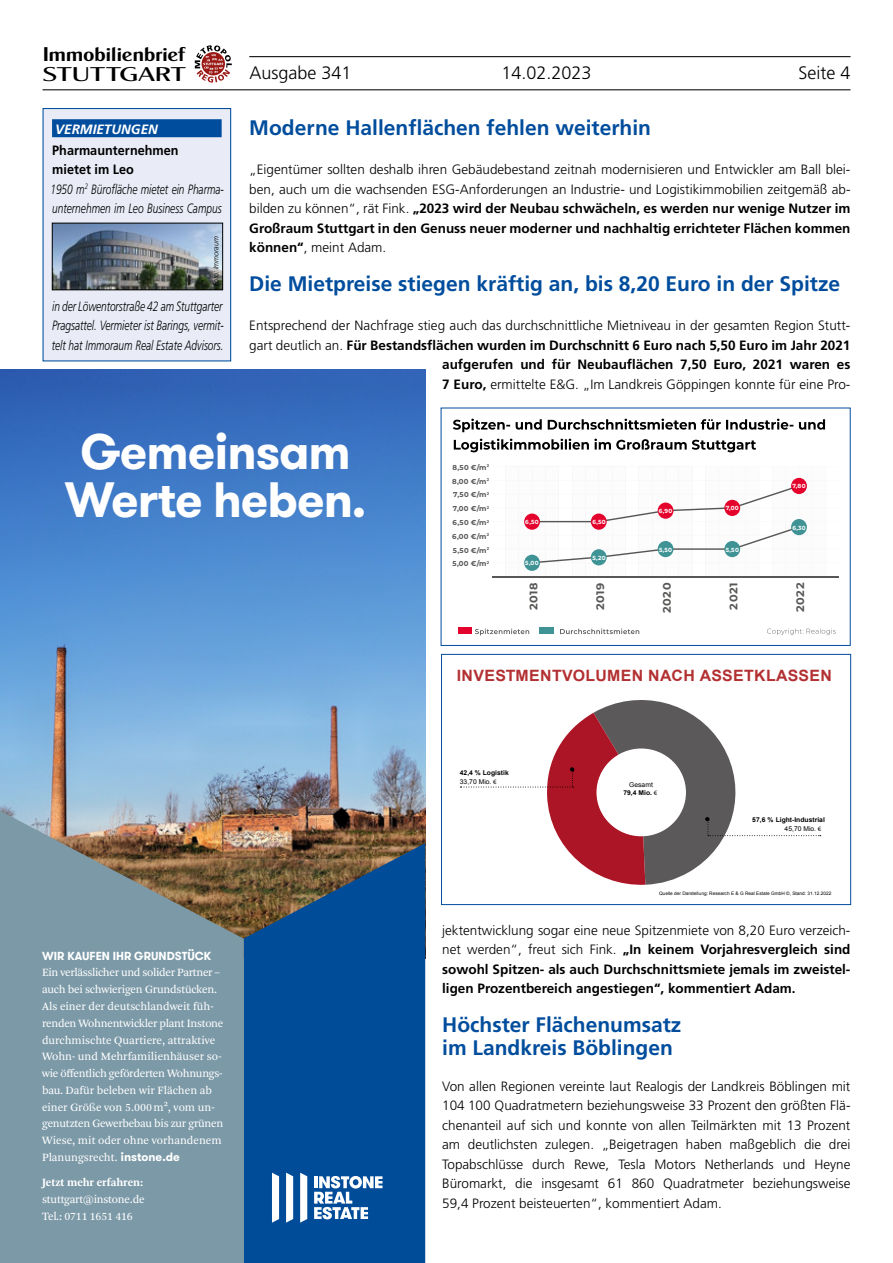
<style>
.page{position:relative;width:893px;height:1263px;background:#fff}
.page>*{position:absolute;margin:0;border:0;box-sizing:border-box;transform-origin:0 0}
.t1{font:700 49.65px/48.2px "GT Walsheim";letter-spacing:-.025em;color:#fff;text-align:center}
.t2{font:700 21px/22.5px "Frutiger";color:#004d9d}
.t3{font:19.95px "Cg Globe Gothic Bd";letter-spacing:-.02em;color:#000;scale:1.07 1}
.t4{font:19.95px "Cg Globe Gothic Dm";letter-spacing:-.02em;color:#000;scale:1.44 1}
.t5{font:300 18px "Frutiger";color:#000}
.t6{font:700 15.6px "Arial";letter-spacing:.025em;color:#b33032}
.t7{font:300 13.5px/19.5px "Frutiger";color:#000;text-align:justify}
.t8{font:700 13.5px/19.5px "Frutiger";color:#000;text-align:justify}
.t9{font:italic 300 13.5px/19.5px "Frutiger";color:#000;scale:.75 1}
.t10{font:italic 700 13.5px "Frutiger";color:#fff}
.t11{font:11.7px/16.8px "Arnhem Pro Blond";letter-spacing:-.02em;color:#fff}
.t12{font:700 11.7px "GT Walsheim";color:#fff}
.t13{font:700 11.7px "Arnhem Pro";color:#fff}
.t14{font:700 10.95px "Montserrat";letter-spacing:.045em;color:#575756}
.t15{font:italic 300 7.5px "Frutiger";color:#000;scale:.94 1}
.t16{font:700 7.2px/13.8px "Montserrat";letter-spacing:.045em;color:#575756;text-align:justify}
.t17{font:700 6.6px/9.3px "Arial";color:#000}
.t18{font:700 6px "Montserrat";letter-spacing:.04em;color:#fff}
.t19{font:4.65px "Arial";color:#000}
.s1{font-weight:700;font-style:normal}
.s2{font-weight:700}
.s3{font-family:"GT Walsheim";font-weight:700;font-size:12px}
.s4{font-weight:400}
.s5{font-family:"Myriad Pro";font-weight:400}
.s6{font-weight:300}
</style>
<div class="page">
<hr style="left:43px;top:89px;width:807px;height:1px;background:#000">
<svg style="left:195px;top:45px;width:37px;height:38px"></svg>
<hr style="left:249px;top:56px;width:602px;height:1px;background:#000">
<div style="left:43px;top:109px;width:188px;height:252px;background:#e9ebf7"></div>
<div style="left:52px;top:119px;width:170px;height:18px;background:#004d9d"></div>
<div style="left:43px;top:108px;width:188px;height:253px;border:1px solid #004d9d"></div>
<img style="left:54px;top:225px;width:167px;height:63px">
<div style="left:52px;top:223px;width:171px;height:67px;border:1px solid #000"></div>
<img style="left:0;top:370px;width:425px;height:473px">
<svg style="left:0;top:811px;width:244px;height:452px;background:#7f949c"></svg>
<svg style="left:244px;top:843px;width:181px;height:420px;background:#0e4d8d"></svg>
<svg style="left:300px;top:1173px;width:7px;height:50px"></svg>
<svg style="left:286px;top:1173px;width:7px;height:50px"></svg>
<svg style="left:272px;top:1173px;width:7px;height:50px"></svg>
<svg style="left:314px;top:1176px;width:68px;height:43px"></svg>
<svg style="left:767px;top:628px;width:69px;height:7px"></svg>
<svg style="left:492px;top:477px;width:347px;height:100px"></svg>
<div style="left:791px;top:478px;width:16px;height:16px;background:#e4032c;border-radius:50%"></div>
<div style="left:791px;top:519px;width:16px;height:16px;background:#3f9395;border-radius:50%"></div>
<div style="left:724px;top:500px;width:16px;height:16px;background:#e4032c;border-radius:50%"></div>
<div style="left:724px;top:541px;width:16px;height:16px;background:#3f9395;border-radius:50%"></div>
<div style="left:658px;top:503px;width:15px;height:16px;background:#e4032c;border-radius:50%"></div>
<div style="left:591px;top:513px;width:16px;height:17px;background:#e4032c;border-radius:50%"></div>
<div style="left:591px;top:549px;width:16px;height:16px;background:#3f9395;border-radius:50%"></div>
<div style="left:658px;top:541px;width:15px;height:16px;background:#3f9395;border-radius:50%"></div>
<div style="left:524px;top:555px;width:16px;height:16px;background:#3f9395;border-radius:50%"></div>
<div style="left:524px;top:513px;width:16px;height:17px;background:#e4032c;border-radius:50%"></div>
<svg style="left:475px;top:628px;width:164px;height:7px"></svg>
<div style="left:458px;top:627px;width:13px;height:7px;background:#e4032c"></div>
<div style="left:539px;top:627px;width:15px;height:7px;background:#3f9395"></div>
<svg style="left:454px;top:439px;width:302px;height:13px"></svg>
<svg style="left:453px;top:419px;width:372px;height:13px"></svg>
<div style="left:441px;top:408px;width:409px;height:238px;border:1px solid #004d9d"></div>
<svg style="left:460px;top:700px;width:361px;height:185px"></svg>
<div style="left:596px;top:748px;width:90px;height:88px;background:#fff;border-radius:50%"></div>
<div style="left:441px;top:654px;width:410px;height:251px;border:1px solid #004d9d"></div>
<h3 class="t3" style="left:43px;top:42px;width:135px">Immobilienbrief</h3>
<h3 class="t4" style="left:43px;top:62px;width:101px">STUTTGART</h3>
<h3 class="t5" style="left:249px;top:63px;width:104px">Ausgabe 341</h3>
<h3 class="t5" style="left:501px;top:63px;width:92px">14.02.2023</h3>
<h3 class="t5" style="left:799px;top:63px;width:54px">Seite 4</h3>
<p class="t10" style="left:55px;top:121px;width:104px">VERMIETUNGEN</p>
<p class="t9" style="left:50px;top:140px;width:233px"><span class="s1">Pharmaunternehmen<br>mietet im Leo<br></span>1950 m<sup>2</sup> Bürofläche mietet ein Pharma&shy;unternehmen im Leo Business Campus</p>
<p class="t15" style="left:212px;top:286px;width:55px;rotate:-90deg">Foto: Immoraum</p>
<p class="t9" style="left:52px;top:296px;width:231px;text-align:justify">in der Löwentorstraße 42 am Stuttgarter Pragsattel. Vermieter ist Barings, vermit&shy;telt hat Immoraum Real Estate Advisors.</p>
<h2 class="t2" style="left:249px;top:116px;width:403px">Moderne Hallenflächen fehlen weiterhin</h2>
<p class="t7" style="left:249px;top:160px;width:603px">„Eigentümer sollten deshalb ihren Gebäudebestand zeitnah modernisieren und Entwickler am Ball blei&shy;ben, auch um die wachsenden ESG-Anforderungen an Industrie- und Logistikimmobilien zeitgemäß ab&shy;bilden zu können“, rät Fink. <span class="s2">„2023 wird der Neubau schwächeln, es werden nur wenige Nutzer im Großraum Stuttgart in den Genuss neuer moderner und nachhaltig errichteter Flächen kommen können“</span>, meint Adam.</p>
<h2 class="t2" style="left:249px;top:272px;width:592px">Die Mietpreise stiegen kräftig an, bis 8,20 Euro in der Spitze</h2>
<p class="t7" style="left:249px;top:316px;width:603px;text-align:right">Entsprechend der Nachfrage stieg auch das durchschnittliche Mietniveau in der gesamten Region Stutt&shy;gart deutlich an. <span class="s2">Für Bestandsflächen wurden im Durchschnitt 6 Euro nach 5,50 Euro im Jahr 2021 aufgerufen und für Neubauflächen 7,50 Euro, 2021 waren es<br>7 Euro,</span> ermittelte E&amp;G. „Im Landkreis Göppingen konnte für eine Pro-</p>
<h1 class="t1" style="left:65px;top:428px;width:303px">Gemeinsam<br>Werte heben.</h1>
<p class="t12" style="left:42px;top:948px;width:171px">WIR KAUFEN IHR GRUNDSTÜCK</p>
<p class="t11" style="left:42px;top:964px;width:183px">Ein verlässlicher und solider Partner – auch bei schwierigen Grundstücken.<br>Als einer der deutschlandweit füh&shy;renden Wohnentwickler plant Instone durchmischte Quartiere, attraktive Wohn- und Mehrfamilienhäuser so&shy;wie öffentlich geförderten Wohnungs&shy;bau. Dafür beleben wir Flächen ab einer Größe von 5.000m², vom un&shy;genutzten Gewerbebau bis zur grünen Wiese, mit oder ohne vorhandenem Planungsrecht. <span class="s3">instone.de</span></p>
<p class="t13" style="left:42px;top:1175px;width:103px">Jetzt mehr erfahren:</p>
<p class="t11" style="left:42px;top:1191px;width:104px">stuttgart@instone.de<br>Tel.: 0711 1651 416</p>
<p class="t16" style="left:452px;top:460px;width:39px">8,50 €/m<sup>2<br></sup>8,00 €/m<sup>2<br></sup>7,50 €/m<sup>2<br></sup>7,00 €/m<sup>2<br></sup>6,50 €/m<sup>2<br></sup>6,00 €/m<sup>2<br></sup>5,50 €/m<sup>2<br></sup>5,00 €/m<sup>2</sup></p>
<p class="t18" style="left:525px;top:518px;width:15px">6,50</p>
<p class="t18" style="left:525px;top:559px;width:15px">5,00</p>
<p class="t18" style="left:592px;top:518px;width:15px">6,50</p>
<p class="t18" style="left:592px;top:553px;width:15px">5,20</p>
<p class="t18" style="left:659px;top:507px;width:15px">6,90</p>
<p class="t18" style="left:659px;top:545px;width:15px">5,50</p>
<p class="t18" style="left:726px;top:504px;width:15px">7,00</p>
<p class="t18" style="left:726px;top:545px;width:15px">5,50</p>
<p class="t18" style="left:792px;top:482px;width:15px">7,80</p>
<p class="t18" style="left:792px;top:523px;width:15px">6,30</p>
<p class="t14" style="left:526px;top:610px;width:29px;rotate:-90deg">2018</p>
<p class="t14" style="left:592px;top:610px;width:29px;rotate:-90deg">2019</p>
<p class="t14" style="left:659px;top:613px;width:32px;rotate:-90deg">2020</p>
<p class="t14" style="left:726px;top:609px;width:28px;rotate:-90deg">2021</p>
<p class="t14" style="left:792px;top:612px;width:31px;rotate:-90deg">2022</p>
<p class="t6" style="left:457px;top:665px;width:377px">INVESTMENTVOLUMEN NACH ASSETKLASSEN</p>
<p class="t17" style="left:460px;top:768px;width:50px">42,4 % Logistik<br><span class="s4">33,70 Mio.</span> <span class="s5">€</span></p>
<p class="t17" style="left:623px;top:781px;width:35px;line-height:7.9px;text-align:center"><span class="s4">Gesamt<br></span>79,4 Mio. <span class="s5">€</span></p>
<p class="t17" style="left:785px;top:815px;width:42px;text-indent:-32px">57,6 % Light-Industrial<br><span class="s4">45,70 Mio.</span> <span class="s5">€</span></p>
<p class="t19" style="left:659px;top:890px;width:174px">Quelle der Darstellung: Research E &amp; G Real Estate GmbH ©, Stand: 31.12.2022</p>
<p class="t8" style="left:442px;top:920px;width:410px"><span class="s6">jektentwicklung sogar eine neue Spitzenmiete von 8,20 Euro verzeich&shy;net werden“, freut sich Fink.</span> „In keinem Vorjahresvergleich sind sowohl Spitzen- als auch Durchschnittsmiete jemals im zweistel&shy;ligen Prozentbereich angestiegen“, kommentiert Adam.</p>
<h2 class="t2" style="left:442px;top:1013px;width:241px">Höchster Flächenumsatz im Landkreis Böblingen</h2>
<p class="t7" style="left:442px;top:1076px;width:410px">Von allen Regionen vereinte laut Realogis der Landkreis Böblingen mit 104 100 Quadratmetern beziehungsweise 33 Prozent den größten Flä&shy;chenanteil auf sich und konnte von allen Teilmärkten mit 13 Prozent am deutlichsten zulegen. „Beigetragen haben maßgeblich die drei Topabschlüsse durch Rewe, Tesla Motors Netherlands und Heyne Büromarkt, die insgesamt 61 860 Quadratmeter beziehungsweise 59,4 Prozent beisteuerten“, kommentiert Adam.</p>
</div>
